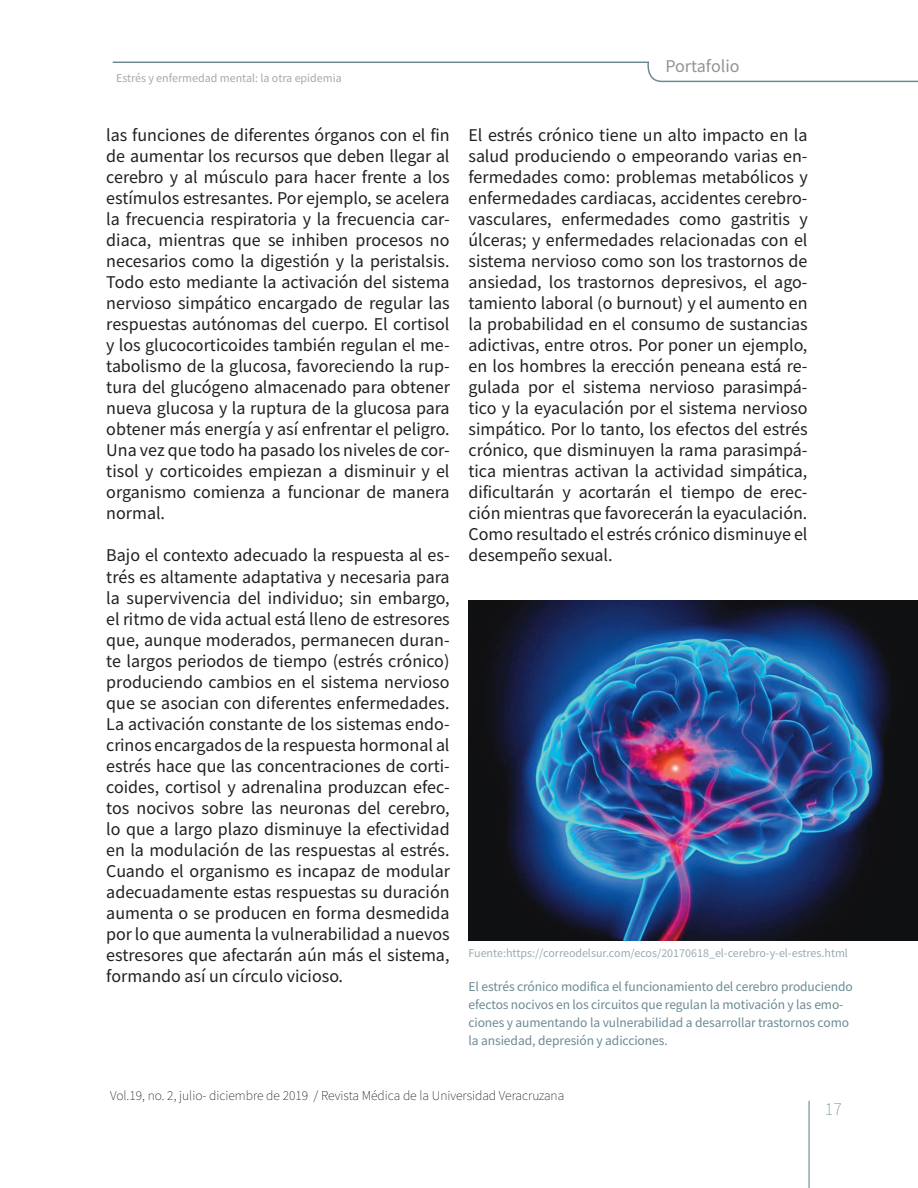
<style>
.page{position:relative;width:918px;height:1188px;background:#fff}
.page>*{position:absolute;margin:0;border:0;box-sizing:border-box;transform-origin:0 0}
.t1{font:18px/21px "Source Sans Variable";letter-spacing:.02em;color:#231f20;text-align:justify}
.t2{font:18px "Source Sans Variable";letter-spacing:.02em;color:#919396}
.t3{font:18px "Source Sans Variable";color:#6b8a93}
.t4{font:13.5px/18px "Source Sans Variable";letter-spacing:.015em;color:#6b8a93}
.t5{font:13.5px "Source Sans Variable";color:#000}
.t6{font:12px "Source Sans Variable";letter-spacing:.02em;color:#99abb2}
.t7{font:12px "Source Sans Variable";letter-spacing:.02em;color:#a8a9ad}
</style>
<div class="page">
<svg style="left:112px;top:61px;width:806px;height:22px"></svg>
<hr style="left:809px;top:1101px;width:1px;height:87px;background:#6b8a93">
<img style="left:468px;top:601px;width:450px;height:340px">
<p class="t7" style="left:116px;top:71px;width:227px">Estrés y enfermedad mental: la otra epidemia</p>
<p class="t1" style="left:106px;top:125px;width:345px">las funciones de diferentes órganos con el fin de aumentar los recursos que deben llegar al cerebro y al músculo para hacer frente a los estímulos estresantes. Por ejemplo, se acelera la frecuencia respiratoria y la frecuencia car&shy;diaca, mientras que se inhiben procesos no necesarios como la digestión y la peristalsis.<br>Todo esto mediante la activación del sistema nervioso simpático encargado de regular las respuestas autónomas del cuerpo. El cortisol y los glucocorticoides también regulan el me&shy;tabolismo de la glucosa, favoreciendo la rup&shy;tura del glucógeno almacenado para obtener nueva glucosa y la ruptura de la glucosa para obtener más energía y así enfrentar el peligro.<br>Una vez que todo ha pasado los niveles de cor&shy;tisol y corticoides empiezan a disminuir y el organismo comienza a funcionar de manera normal.</p>
<p class="t1" style="left:106px;top:545px;width:345px">Bajo el contexto adecuado la respuesta al es&shy;trés es altamente adaptativa y necesaria para la supervivencia del individuo; sin embargo, el ritmo de vida actual está lleno de estresores que, aunque moderados, permanecen duran&shy;te largos periodos de tiempo (estrés crónico) produciendo cambios en el sistema nervioso que se asocian con diferentes enfermedades.<br>La activación constante de los sistemas endo&shy;crinos encargados de la respuesta hormonal al estrés hace que las concentraciones de corti&shy;coides, cortisol y adrenalina produzcan efec&shy;tos nocivos sobre las neuronas del cerebro, lo que a largo plazo disminuye la efectividad en la modulación de las respuestas al estrés.<br>Cuando el organismo es incapaz de modular adecuadamente estas respuestas su duración aumenta o se producen en forma desmedida por lo que aumenta la vulnerabilidad a nuevos estresores que afectarán aún más el sistema, formando así un círculo vicioso.</p>
<p class="t2" style="left:665px;top:55px;width:75px">Portafolio</p>
<p class="t1" style="left:468px;top:124px;width:340px">El estrés crónico tiene un alto impacto en la salud produciendo o empeorando varias en&shy;fermedades como: problemas metabólicos y enfermedades cardiacas, accidentes cerebro&shy;vasculares, enfermedades como gastritis y úlceras; y enfermedades relacionadas con el sistema nervioso como son los trastornos de ansiedad, los trastornos depresivos, el ago&shy;tamiento laboral (o burnout) y el aumento en la probabilidad en el consumo de sustancias adictivas, entre otros. Por poner un ejemplo, en los hombres la erección peneana está re&shy;gulada por el sistema nervioso parasimpá&shy;tico y la eyaculación por el sistema nervioso simpático. Por lo tanto, los efectos del estrés crónico, que disminuyen la rama parasimpá&shy;tica mientras activan la actividad simpática, dificultarán y acortarán el tiempo de erec&shy;ción mientras que favorecerán la eyaculación.<br>Como resultado el estrés crónico disminuye el desempeño sexual.</p>
<p class="t6" style="left:468px;top:946px;width:381px">Fuente:https://correodelsur.com/ecos/20170618_el-cerebro-y-el-estres.html</p>
<p class="t4" style="left:468px;top:978px;width:386px">El estrés crónico modifica el funcionamiento del cerebro produciendo efectos nocivos en los circuitos que regulan la motivación y las emo&shy;ciones y aumentando la vulnerabilidad a desarrollar trastornos como la ansiedad, depresión y adicciones.</p>
<p class="t5" style="left:110px;top:1088px;width:456px">Vol.19, no. 2, julio- diciembre de 2019 / Revista Médica de la Universidad Veracruzana</p>
<p class="t3" style="left:825px;top:1098px;width:18px">17</p>
</div>
